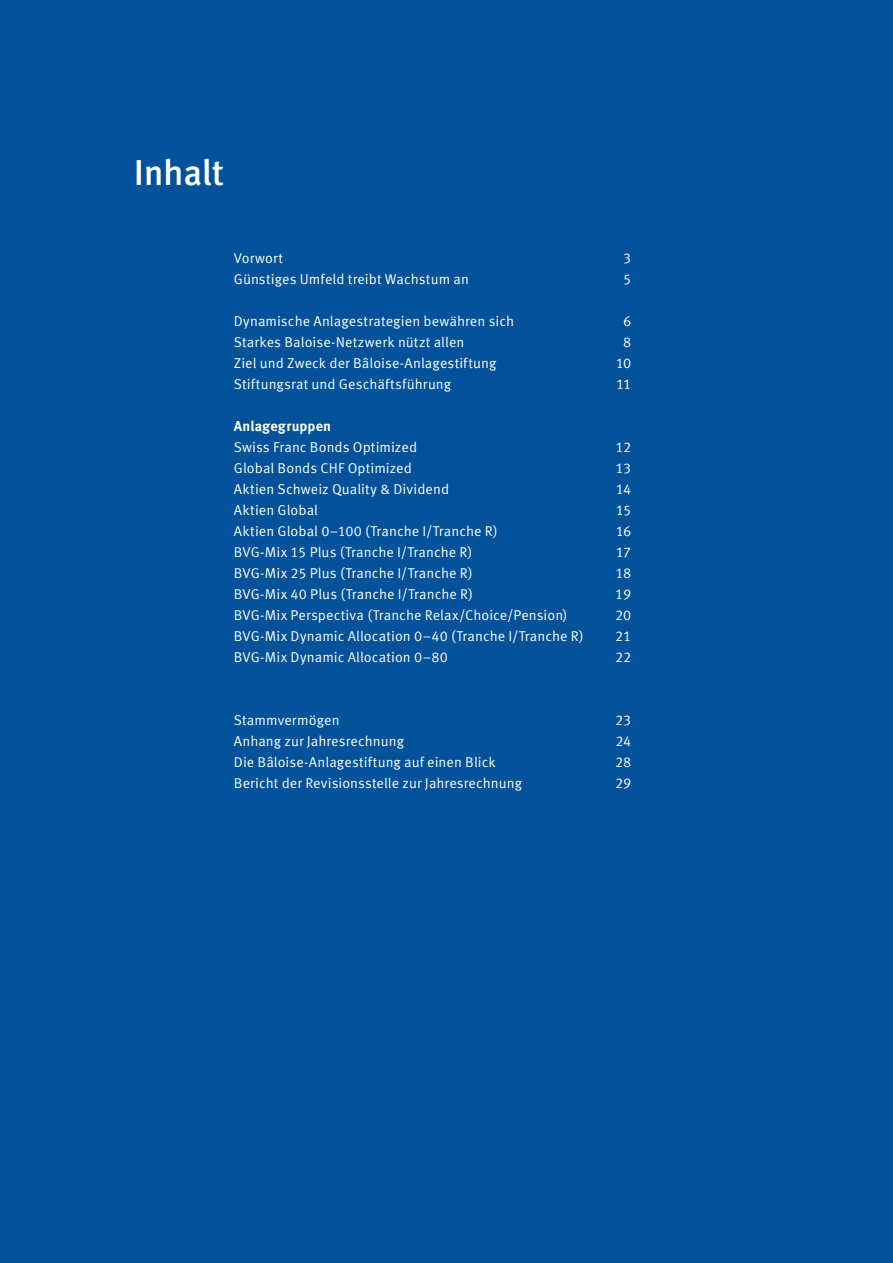
<style>
.page{position:relative;width:893px;height:1263px;background:#01529a}
.page>*{position:absolute;margin:0;border:0;box-sizing:border-box;transform-origin:0 0}
.t1{font:500 36px "Meta OT";letter-spacing:-.01em;color:#fff}
.t2{font:14.25px "Meta OT";letter-spacing:.005em;color:#fff}
.t3{font:700 14.25px "Meta OT";letter-spacing:.01em;color:#fff}
</style>
<div class="page">
<h1 class="t1" style="left:134px;top:150px;width:92px">Inhalt</h1>
<p class="t2" style="left:234px;top:249px;width:51px">Vorwort</p>
<p class="t2" style="left:623px;top:249px;width:10px">3</p>
<p class="t2" style="left:234px;top:270px;width:237px">Günstiges Umfeld treibt Wachstum an</p>
<p class="t2" style="left:623px;top:270px;width:10px">5</p>
<p class="t2" style="left:234px;top:312px;width:282px">Dynamische Anlagestrategien bewähren sich</p>
<p class="t2" style="left:623px;top:312px;width:10px">6</p>
<p class="t2" style="left:234px;top:333px;width:232px">Starkes Baloise-Netzwerk nützt allen</p>
<p class="t2" style="left:623px;top:333px;width:10px">8</p>
<p class="t2" style="left:234px;top:354px;width:264px">Ziel und Zweck der Bâloise-Anlagestiftung</p>
<p class="t2" style="left:616px;top:354px;width:17px">10</p>
<p class="t2" style="left:234px;top:375px;width:219px">Stiftungsrat und Geschäftsführung</p>
<p class="t2" style="left:616px;top:375px;width:17px">11</p>
<p class="t3" style="left:234px;top:417px;width:99px">Anlagegruppen</p>
<p class="t2" style="left:234px;top:438px;width:185px">Swiss Franc Bonds Optimized</p>
<p class="t2" style="left:616px;top:438px;width:17px">12</p>
<p class="t2" style="left:234px;top:459px;width:180px">Global Bonds CHF Optimized</p>
<p class="t2" style="left:615px;top:459px;width:17px">13</p>
<p class="t2" style="left:234px;top:480px;width:217px">Aktien Schweiz Quality &amp; Dividend</p>
<p class="t2" style="left:616px;top:480px;width:17px">14</p>
<p class="t2" style="left:234px;top:501px;width:86px">Aktien Global</p>
<p class="t2" style="left:616px;top:501px;width:17px">15</p>
<p class="t2" style="left:234px;top:522px;width:265px">Aktien Global 0–100 (Tranche I/Tranche R)</p>
<p class="t2" style="left:616px;top:522px;width:17px">16</p>
<p class="t2" style="left:234px;top:543px;width:240px">BVG-Mix 15 Plus (Tranche I/Tranche R)</p>
<p class="t2" style="left:616px;top:543px;width:17px">17</p>
<p class="t2" style="left:234px;top:564px;width:240px">BVG-Mix 25 Plus (Tranche I/Tranche R)</p>
<p class="t2" style="left:616px;top:564px;width:17px">18</p>
<p class="t2" style="left:234px;top:585px;width:241px">BVG-Mix 40 Plus (Tranche I/Tranche R)</p>
<p class="t2" style="left:615px;top:585px;width:18px">19</p>
<p class="t2" style="left:234px;top:606px;width:335px">BVG-Mix Perspectiva (Tranche Relax/Choice/Pension)</p>
<p class="t2" style="left:615px;top:606px;width:18px">20</p>
<p class="t2" style="left:234px;top:627px;width:351px">BVG-Mix Dynamic Allocation 0–40 (Tranche I/Tranche R)</p>
<p class="t2" style="left:615px;top:627px;width:18px">21</p>
<p class="t2" style="left:234px;top:648px;width:215px">BVG-Mix Dynamic Allocation 0–80</p>
<p class="t2" style="left:615px;top:648px;width:18px">22</p>
<p class="t2" style="left:234px;top:711px;width:107px">Stammvermögen</p>
<p class="t2" style="left:615px;top:711px;width:18px">23</p>
<p class="t2" style="left:234px;top:732px;width:172px">Anhang zur Jahresrechnung</p>
<p class="t2" style="left:615px;top:732px;width:18px">24</p>
<p class="t2" style="left:234px;top:753px;width:263px">Die Bâloise-Anlagestiftung auf einen Blick</p>
<p class="t2" style="left:615px;top:753px;width:18px">28</p>
<p class="t2" style="left:234px;top:774px;width:290px">Bericht der Revisionsstelle zur Jahresrechnung</p>
<p class="t2" style="left:615px;top:774px;width:18px">29</p>
</div>
